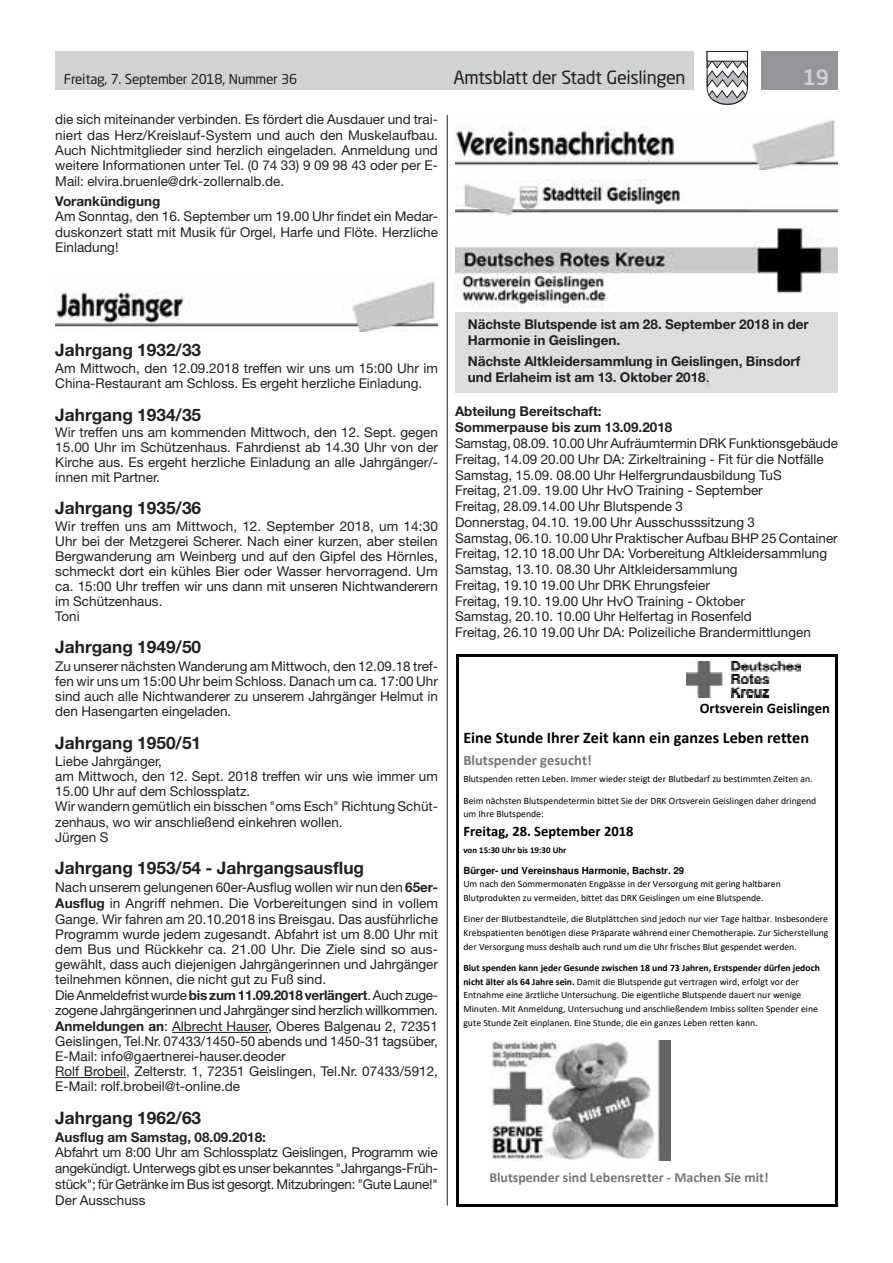
<style>
.page{position:relative;width:893px;height:1263px;background:#fff}
.page>*{position:absolute;margin:0;border:0;box-sizing:border-box;transform-origin:0 0}
.t1{font:500 21px "Neo Sans Std";color:#d1d2d4}
.t2{font:18px "Neo Sans Std";letter-spacing:-.02em;color:#231f20}
.t3{font:700 17.25px "Helvetica Neue LT Std";color:#231f20}
.t4{font:700 16.2px "Calibri";color:#000}
.t5{font:700 14.55px "Calibri";color:#000}
.t6{font:700 14.55px "Calibri";color:#767676}
.t7{font:700 13.95px "Calibri";color:#767676}
.t8{font:13.5px/15.3px "Helvetica Neue LT Std";color:#231f20;text-align:justify}
.t9{font:700 13.5px/16.5px "Helvetica Neue LT Std";color:#231f20}
.t10{font:13.5px "Neo Sans Std";letter-spacing:-.015em;color:#231f20}
.t11{font:9.75px/13.6px "Calibri";color:#000}
.t12{font:700 9.75px "Helvetica";color:#000}
.t13{font:700 8.85px "Calibri";color:#000}
.s1{font-weight:700}
.s2{font-weight:400}
</style>
<div class="page">
<div style="left:55px;top:51px;width:639px;height:38px;background:#d1d2d4"></div>
<div style="left:761px;top:51px;width:77px;height:38px;background:#939598"></div>
<svg style="left:706px;top:51px;width:42px;height:54px"></svg>
<div style="left:707px;top:51px;width:41px;height:10px;background:#fff;border:1px solid #231f20"></div>
<div style="left:455px;top:312px;width:383px;height:81px;background:#dcdddf"></div>
<hr style="left:447px;top:115px;width:1px;height:1090px;background:#231f20">
<hr style="left:172px;top:1032px;width:96px;height:1px;background:#231f20">
<hr style="left:55px;top:1077px;width:71px;height:1px;background:#231f20">
<img style="left:55px;top:281px;width:383px;height:50px">
<hr style="left:706px;top:368px;width:3px;height:20px;background:#d1d2d4">
<img style="left:455px;top:119px;width:383px;height:50px">
<img style="left:455px;top:179px;width:383px;height:37px">
<img style="left:455px;top:227px;width:383px;height:81px">
<img style="left:687px;top:661px;width:113px;height:36px">
<img style="left:490px;top:1040px;width:181px;height:121px">
<hr style="left:459px;top:654px;width:376px;height:2px;background:#000">
<hr style="left:457px;top:656px;width:2px;height:548px;background:#000">
<hr style="left:835px;top:656px;width:2px;height:548px;background:#000">
<hr style="left:459px;top:1204px;width:376px;height:2px;background:#000">
<p class="t10" style="left:64px;top:71px;width:235px">Freitag, 7. September 2018, Nummer 36</p>
<h2 class="t2" style="left:453px;top:66px;width:234px">Amtsblatt der Stadt Geislingen</h2>
<h1 class="t1" style="left:803px;top:64px;width:28px">19</h1>
<p class="t8" style="left:55px;top:112px;width:384px">die sich miteinander verbinden. Es fördert die Ausdauer und trai&shy;niert das Herz/Kreislauf-System und auch den Muskelaufbau.<br>Auch Nichtmitglieder sind herzlich eingeladen. Anmeldung und weitere Informationen unter Tel. (0 74 33) 9 09 98 43 oder per E-Mail: elvira.bruenle@drk-zollernalb.de.</p>
<p class="t9" style="left:55px;top:193px;width:107px">Vorankündigung</p>
<p class="t8" style="left:55px;top:209px;width:384px">Am Sonntag, den 16. September um 19.00 Uhr findet ein Medar&shy;duskonzert statt mit Musik für Orgel, Harfe und Flöte. Herzliche Einladung!</p>
<p class="t3" style="left:55px;top:339px;width:147px">Jahrgang 1932/33</p>
<p class="t8" style="left:55px;top:361px;width:384px;line-height:14.9px">Am Mittwoch, den 12.09.2018 treffen wir uns um 15:00 Uhr im<br>China-Restaurant am Schloss. Es ergeht herzliche Einladung.</p>
<p class="t3" style="left:55px;top:404px;width:147px">Jahrgang 1934/35</p>
<p class="t8" style="left:55px;top:425px;width:384px;line-height:14.9px">Wir treffen uns am kommenden Mittwoch, den 12. Sept. gegen 15.00 Uhr im Schützenhaus. Fahrdienst ab 14.30 Uhr von der Kirche aus. Es ergeht herzliche Einladung an alle Jahrgänger/- innen mit Partner.</p>
<p class="t3" style="left:55px;top:498px;width:147px">Jahrgang 1935/36</p>
<p class="t8" style="left:55px;top:519px;width:384px;line-height:14.9px;text-align:left">Wir treffen uns am Mittwoch, 12. September 2018, um 14:30<br>Uhr bei der Metzgerei Scherer. Nach einer kurzen, aber steilen Bergwanderung am Weinberg und auf den Gipfel des Hörnles, schmeckt dort ein kühles Bier oder Wasser hervorragend. Um ca. 15:00 Uhr treffen wir uns dann mit unseren Nichtwanderern im Schützenhaus.<br>Toni</p>
<p class="t3" style="left:55px;top:636px;width:147px">Jahrgang 1949/50</p>
<p class="t8" style="left:55px;top:658px;width:384px">Zu unserer nächsten Wanderung am Mittwoch, den 12.09.18 tref&shy;fen wir uns um 15:00 Uhr beim Schloss. Danach um ca. 17:00 Uhr sind auch alle Nichtwanderer zu unserem Jahrgänger Helmut in den Hasengarten eingeladen.</p>
<p class="t3" style="left:55px;top:732px;width:147px">Jahrgang 1950/51</p>
<p class="t8" style="left:55px;top:753px;width:384px;text-align:left">Liebe Jahrgänger,<br>am Mittwoch, den 12. Sept. 2018 treffen wir uns wie immer um 15.00 Uhr auf dem Schlossplatz.<br>Wir wandern gemütlich ein bisschen "oms Esch" Richtung Schüt&shy;zenhaus, wo wir anschließend einkehren wollen.<br>Jürgen S</p>
<p class="t3" style="left:55px;top:858px;width:310px">Jahrgang 1953/54 - Jahrgangsausflug</p>
<p class="t8" style="left:55px;top:880px;width:384px;text-align:left">Nach unserem gelungenen 60er-Ausflug wollen wir nun den <span class="s1">65er-Ausflug</span> in Angriff nehmen. Die Vorbereitungen sind in vollem Gange. Wir fahren am 20.10.2018 ins Breisgau. Das ausführliche Programm wurde jedem zugesandt. Abfahrt ist um 8.00 Uhr mit dem Bus und Rückkehr ca. 21.00 Uhr. Die Ziele sind so aus&shy;gewählt, dass auch diejenigen Jahrgängerinnen und Jahrgänger teilnehmen können, die nicht gut zu Fuß sind.<br>Die Anmeldefrist wurde <span class="s1">bis zum 11.09.2018 verlängert</span>. Auch zuge&shy;zogene Jahrgängerinnen und Jahrgänger sind herzlich willkommen.<br><span class="s1">Anmeldungen an</span>: Albrecht Hauser, Oberes Balgenau 2, 72351<br>Geislingen, Tel.Nr. 07433/1450-50 abends und 1450-31 tagsüber, E-Mail: info@gaertnerei-hauser.deoder<br>Rolf Brobeil, Zelterstr. 1, 72351 Geislingen, Tel.Nr. 07433/5912, E-Mail: rolf.brobeil@t-online.de</p>
<p class="t3" style="left:55px;top:1107px;width:147px">Jahrgang 1962/63</p>
<p class="t9" style="left:55px;top:1129px;width:212px">Ausflug am Samstag, 08.09.2018:</p>
<p class="t8" style="left:55px;top:1144px;width:384px;line-height:15.8px">Abfahrt um 8:00 Uhr am Schlossplatz Geislingen, Programm wie angekündigt. Unterwegs gibt es unser bekanntes "Jahrgangs-Früh&shy;stück"; für Getränke im Bus ist gesorgt. Mitzubringen: "Gute Laune!" Der Ausschuss</p>
<p class="t9" style="left:468px;top:315px;width:342px">Nächste Blutspende ist am 28. September 2018 in der<br>Harmonie in Geislingen.</p>
<p class="t9" style="left:468px;top:352px;width:334px">Nächste Altkleidersammlung in Geislingen, Binsdorf und Erlaheim ist am 13. Oktober 2018<span class="s2">.</span></p>
<p class="t9" style="left:455px;top:402px;width:219px">Abteilung Bereitschaft:<br>Sommerpause bis zum 13.09.2018</p>
<p class="t8" style="left:455px;top:435px;width:384px;line-height:15.8px;text-align:left">Samstag, 08.09. 10.00 Uhr Aufräumtermin DRK Funktionsgebäude Freitag, 14.09 20.00 Uhr DA: Zirkeltraining - Fit für die Notfälle Samstag, 15.09. 08.00 Uhr Helfergrundausbildung TuS<br>Freitag, 21.09. 19.00 Uhr HvO Training - September<br>Freitag, 28.09.14.00 Uhr Blutspende 3<br>Donnerstag, 04.10. 19.00 Uhr Ausschusssitzung 3<br>Samstag, 06.10. 10.00 Uhr Praktischer Aufbau BHP 25 Container Freitag, 12.10 18.00 Uhr DA: Vorbereitung Altkleidersammlung Samstag, 13.10. 08.30 Uhr Altkleidersammlung<br>Freitag, 19.10 19.00 Uhr DRK Ehrungsfeier<br>Freitag, 19.10. 19.00 Uhr HvO Training - Oktober<br>Samstag, 20.10. 10.00 Uhr Helfertag in Rosenfeld<br>Freitag, 26.10 19.00 Uhr DA: Polizeiliche Brandermittlungen</p>
<p class="t5" style="left:700px;top:698px;width:132px">Ortsverein Geislingen</p>
<p class="t4" style="left:463px;top:726px;width:347px">Eine Stunde Ihrer Zeit kann ein ganzes Leben retten</p>
<p class="t6" style="left:463px;top:749px;width:130px">Blutspender gesucht!</p>
<p class="t11" style="left:463px;top:772px;width:351px">Blutspenden retten Leben. Immer wieder steigt der Blutbedarf zu bestimmten Zeiten an.</p>
<p class="t11" style="left:463px;top:793px;width:354px">Beim nächsten Blutspendetermin bittet Sie der DRK Ortsverein Geislingen daher dringend um Ihre Blutspende:</p>
<p class="t5" style="left:463px;top:821px;width:172px">Freitag, 28. September 2018</p>
<p class="t13" style="left:463px;top:843px;width:105px">von 15:30 Uhr bis 19:30 Uhr</p>
<p class="t12" style="left:463px;top:867px;width:222px">Bürger- und Vereinshaus Harmonie, Bachstr. 29</p>
<p class="t11" style="left:463px;top:877px;width:319px">Um nach den Sommermonaten Engpässe in der Versorgung mit gering haltbaren<br>Blutprodukten zu vermeiden, bittet das DRK Geislingen um eine Blutspende.</p>
<p class="t11" style="left:463px;top:912px;width:367px;text-align:justify">Einer der Blutbestandteile, die Blutplättchen sind jedoch nur vier Tage haltbar. Insbesondere Krebspatienten benötigen diese Präparate während einer Chemotherapie. Zur Sicherstellung der Versorgung muss deshalb auch rund um die Uhr frisches Blut gespendet werden.</p>
<p class="t11" style="left:463px;top:961px;width:358px"><span class="s1">Blut spenden kann jeder Gesunde zwischen 18 und 73 Jahren, Erstspender dürfen jedoch nicht älter als 64 Jahre sein.</span> Damit die Blutspende gut vertragen wird, erfolgt vor der Entnahme eine ärztliche Untersuchung. Die eigentliche Blutspende dauert nur wenige Minuten. Mit Anmeldung, Untersuchung und anschließendem Imbiss sollten Spender eine gute Stunde Zeit einplanen. Eine Stunde, die ein ganzes Leben retten kann.</p>
<p class="t7" style="left:489px;top:1168px;width:281px">Blutspender sind Lebensretter - Machen Sie mit!</p>
</div>
